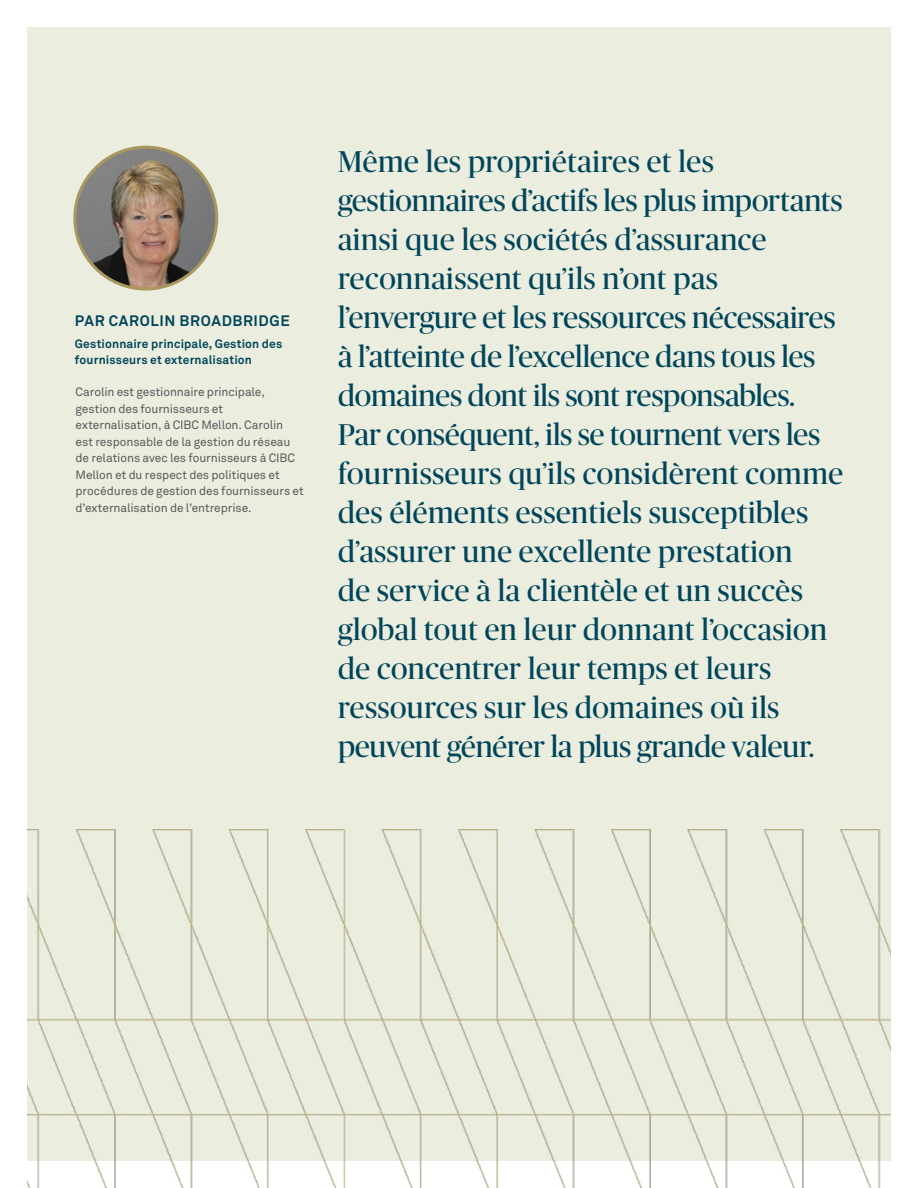
<style>
.page{position:relative;width:918px;height:1188px;background:#fff}
.page>*{position:absolute;margin:0;border:0;box-sizing:border-box;transform-origin:0 0}
.t1{font:30px/39px "Publico Banner";letter-spacing:.015em;color:#00455a}
.SubHead{font:700 15px "Akkurat Pro";letter-spacing:.04em;color:#00455a}
.Footnotes___Captions{font:12px/16.5px "Akkurat Pro";letter-spacing:-.01em;color:#58595b}
.Footnotes___Captions-2{font:700 12px/15.8px "Akkurat Pro";letter-spacing:.015em;color:#00455a}
</style>
<div class="page">
<div style="left:27px;top:27px;width:864px;height:1134px;background:#ebeddf"></div>
<img style="left:75px;top:147px;width:142px;height:142px;border-radius:71px">
<div style="left:73px;top:146px;width:145px;height:145px;border:3px solid #aa975d;border-radius:50%"></div>
<img style="left:27px;top:829px;width:864px;height:359px">
<p class="SubHead" style="left:75px;top:311px;width:216px">PAR CAROLIN BROADBRIDGE</p>
<p class="Footnotes___Captions-2" style="left:75px;top:336px;width:209px">Gestionnaire principale, Gestion des fournisseurs et externalisation</p>
<p class="Footnotes___Captions" style="left:76px;top:384px;width:230px">Carolin est gestionnaire principale, gestion des fournisseurs et externalisation, à CIBC Mellon. Carolin<br>est responsable de la gestion du réseau de relations avec les fournisseurs à CIBC Mellon et du respect des politiques et procédures de gestion des fournisseurs et d’externalisation de l’entreprise.</p>
<p class="t1" style="left:338px;top:140px;width:507px">Même les propriétaires et les gestionnaires d’actifs les plus importants ainsi que les sociétés d’assurance reconnaissent qu’ils n’ont pas l’envergure et les ressources nécessaires à l’atteinte de l’excellence dans tous les domaines dont ils sont responsables.<br>Par conséquent, ils se tournent vers les fournisseurs qu’ils considèrent comme des éléments essentiels susceptibles d’assurer une excellente prestation<br>de service à la clientèle et un succès global tout en leur donnant l’occasion de concentrer leur temps et leurs ressources sur les domaines où ils peuvent générer la plus grande valeur.</p>
</div>
